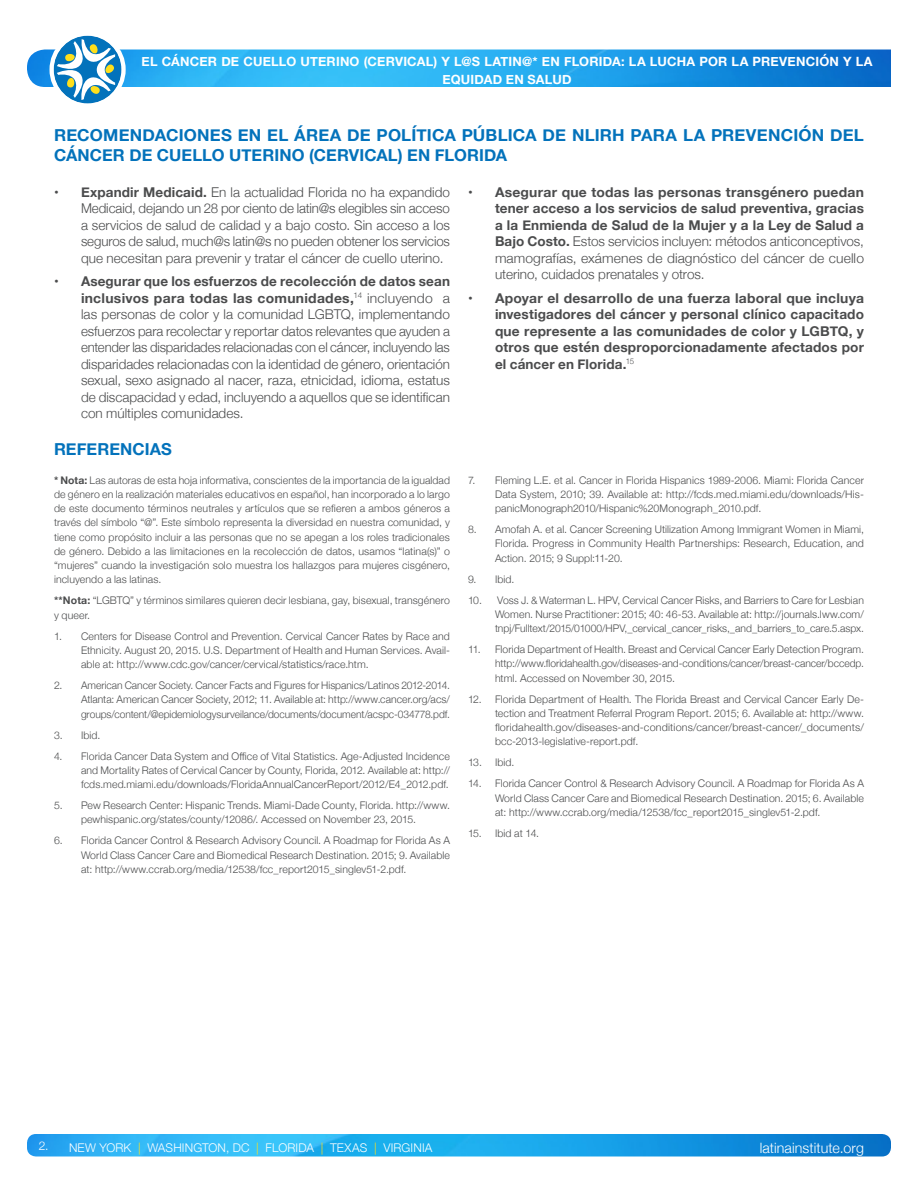
<style>
.page{position:relative;width:918px;height:1188px;background:#fff}
.page>*{position:absolute;margin:0;border:0;box-sizing:border-box;transform-origin:0 0}
.t1{font:700 16.5px/19.8px "Helvetica Neue";letter-spacing:.01em;color:#0372bb}
.t2{font:300 14.25px "Helvetica Neue";letter-spacing:.01em;color:#fff}
.t3{font:300 13.5px/16.5px "Helvetica Neue";color:#4b4c4d;text-align:justify}
.t4{font:700 13.5px/16.5px "Helvetica Neue";letter-spacing:.01em;color:#4b4c4d;text-align:justify}
.t5{font:700 12.75px/18px "Helvetica Neue";letter-spacing:.015em;color:#fff;text-align:center}
.Description{font:300 12px "Helvetica Neue";letter-spacing:.01em;color:#fff}
.t6{font:300 10.5px/14.2px "Helvetica Neue";letter-spacing:.01em;color:#4b4c4d;text-align:justify}
.s1{font-weight:700}
.s2{font-weight:300}
.s3{color:#ffdf1b}
</style>
<div class="page">
<img style="left:27px;top:1134px;width:864px;height:22px">
<img style="left:27px;top:50px;width:864px;height:37px">
<svg style="left:53px;top:36px;width:69px;height:67px"></svg>
<div style="left:49px;top:31px;width:77px;height:77px;border:4px solid #fff;border-radius:50%"></div>
<p class="t5" style="left:141px;top:53px;width:733px">EL CÁNCER DE CUELLO UTERINO (CERVICAL) Y L@S LATIN@* EN FLORIDA: LA LUCHA POR LA PREVENCIÓN Y LA<br>EQUIDAD EN SALUD</p>
<p class="t1" style="left:54px;top:126px;width:811px">RECOMENDACIONES EN EL ÁREA DE POLÍTICA PÚBLICA DE NLIRH PARA LA PREVENCIÓN DEL<br>CÁNCER DE CUELLO UTERINO (CERVICAL) EN FLORIDA</p>
<p class="t3" style="left:81px;top:183px;width:371px;text-indent:-27px"><span class="s1">• Expandir Medicaid.</span> En la actualidad Florida no ha expandido Medicaid, dejando un 28 por ciento de latin@s elegibles sin acceso a servicios de salud de calidad y a bajo costo. Sin acceso a los seguros de salud, much@s latin@s no pueden obtener los servicios que necesitan para prevenir y tratar el cáncer de cuello uterino.</p>
<p class="t3" style="left:81px;top:272px;width:371px;text-indent:-27px"><span class="s1">• Asegurar que los esfuerzos de recolección de datos sean inclusivos para todas las comunidades,</span><sup>14</sup> incluyendo a las personas de color y la comunidad LGBTQ, implementando esfuerzos para recolectar y reportar datos relevantes que ayuden a entender las disparidades relacionadas con el cáncer, incluyendo las disparidades relacionadas con la identidad de género, orientación sexual, sexo asignado al nacer, raza, etnicidad, idioma, estatus de discapacidad y edad, incluyendo a aquellos que se identifican con múltiples comunidades.</p>
<p class="t1" style="left:54px;top:440px;width:119px">REFERENCIAS</p>
<p class="t6" style="left:54px;top:472px;width:398px"><span class="s1">* Nota:</span> Las autoras de esta hoja informativa, conscientes de la importancia de la igualdad de género en la realización materiales educativos en español, han incorporado a lo largo de este documento términos neutrales y artículos que se refieren a ambos géneros a través del símbolo “@”. Este símbolo representa la diversidad en nuestra comunidad, y tiene como propósito incluir a las personas que no se apegan a los roles tradicionales de género. Debido a las limitaciones en la recolección de datos, usamos “latina(s)” o “mujeres” cuando la investigación solo muestra los hallazgos para mujeres cisgénero, incluyendo a las latinas.</p>
<p class="t6" style="left:54px;top:593px;width:397px"><span class="s1">**Nota:</span> “LGBTQ” y términos similares quieren decir lesbiana, gay, bisexual, transgénero y queer.</p>
<p class="t6" style="left:81px;top:628px;width:370px;text-indent:-27px">1. Centers for Disease Control and Prevention. Cervical Cancer Rates by Race and Ethnicity. August 20, 2015. U.S. Department of Health and Human Services. Avail&shy;able at: http://www.cdc.gov/cancer/cervical/statistics/race.htm.</p>
<p class="t6" style="left:81px;top:678px;width:371px;text-indent:-27px">2. American Cancer Society. Cancer Facts and Figures for Hispanics/Latinos 2012-2014.<br>Atlanta: American Cancer Society, 2012; 11. Available at: http://www.cancer.org/acs/ groups/content/@epidemiologysurveilance/documents/document/acspc-034778.pdf.</p>
<p class="t6" style="left:54px;top:727px;width:48px">3. Ibid.</p>
<p class="t6" style="left:81px;top:748px;width:371px;text-indent:-27px">4. Florida Cancer Data System and Office of Vital Statistics. Age-Adjusted Incidence and Mortality Rates of Cervical Cancer by County, Florida, 2012. Available at: http:// fcds.med.miami.edu/downloads/FloridaAnnualCancerReport/2012/E4_2012.pdf.</p>
<p class="t6" style="left:81px;top:798px;width:370px;text-indent:-27px">5. Pew Research Center: Hispanic Trends. Miami-Dade County, Florida. http://www. pewhispanic.org/states/county/12086/. Accessed on November 23, 2015.</p>
<p class="t6" style="left:81px;top:833px;width:371px;text-indent:-27px">6. Florida Cancer Control &amp; Research Advisory Council. A Roadmap for Florida As A World Class Cancer Care and Biomedical Research Destination. 2015; 9. Available at: http://www.ccrab.org/media/12538/fcc_report2015_singlev51-2.pdf.</p>
<p class="t4" style="left:495px;top:184px;width:371px;text-indent:-27px">• Asegurar que todas las personas transgénero puedan tener acceso a los servicios de salud preventiva, gracias a la Enmienda de Salud de la Mujer y a la Ley de Salud a Bajo Costo. <span class="s2">Estos servicios incluyen: métodos anticonceptivos, mamografías, exámenes de diagnóstico del cáncer de cuello uterino, cuidados prenatales y otros.</span></p>
<p class="t4" style="left:495px;top:290px;width:371px;text-indent:-27px">• Apoyar el desarrollo de una fuerza laboral que incluya investigadores del cáncer y personal clínico capacitado que represente a las comunidades de color y LGBTQ, y otros que estén desproporcionadamente afectados por el cáncer en Florida.<sup>15</sup></p>
<p class="t6" style="left:495px;top:472px;width:371px;text-indent:-27px">7. Fleming L.E. et al. Cancer in Florida Hispanics 1989-2006. Miami: Florida Cancer Data System, 2010; 39. Available at: http://fcds.med.miami.edu/downloads/His&shy;panicMonograph2010/Hispanic%20Monograph_2010.pdf.</p>
<p class="t6" style="left:495px;top:521px;width:371px;text-indent:-27px">8. Amofah A. et al. Cancer Screening Utilization Among Immigrant Women in Miami, Florida. Progress in Community Health Partnerships: Research, Education, and Action. 2015; 9 Suppl:11-20.</p>
<p class="t6" style="left:468px;top:571px;width:48px">9. Ibid.</p>
<p class="t6" style="left:495px;top:592px;width:371px;text-indent:-27px">10. Voss J. &amp; Waterman L. HPV, Cervical Cancer Risks, and Barriers to Care for Lesbian Women. Nurse Practitioner: 2015; 40: 46-53. Available at: http://journals.lww.com/ tnpj/Fulltext/2015/01000/HPV,_cervical_cancer_risks,_and_barriers_to_care.5.aspx.</p>
<p class="t6" style="left:495px;top:641px;width:370px;text-indent:-27px">11. Florida Department of Health. Breast and Cervical Cancer Early Detection Program. http://www.floridahealth.gov/diseases-and-conditions/cancer/breast-cancer/bccedp. html. Accessed on November 30, 2015.</p>
<p class="t6" style="left:495px;top:691px;width:371px;text-indent:-27px">12. Florida Department of Health. The Florida Breast and Cervical Cancer Early De&shy;tection and Treatment Referral Program Report. 2015; 6. Available at: http://www. floridahealth.gov/diseases-and-conditions/cancer/breast-cancer/_documents/ bcc-2013-legislative-report.pdf.</p>
<p class="t6" style="left:468px;top:755px;width:48px">13. Ibid.</p>
<p class="t6" style="left:495px;top:776px;width:371px;text-indent:-27px">14. Florida Cancer Control &amp; Research Advisory Council. A Roadmap for Florida As A World Class Cancer Care and Biomedical Research Destination. 2015; 6. Available at: http://www.ccrab.org/media/12538/fcc_report2015_singlev51-2.pdf.</p>
<p class="t6" style="left:468px;top:825px;width:73px">15. Ibid at 14.</p>
<p class="Description" style="left:39px;top:1138px;width:395px">2. NEW YORK <span class="s3">|</span> WASHINGTON, DC <span class="s3">|</span> FLORIDA <span class="s3">|</span> TEXAS <span class="s3">|</span> VIRGINIA</p>
<h2 class="t2" style="left:760px;top:1136px;width:106px">latinainstitute.org</h2>
</div>
